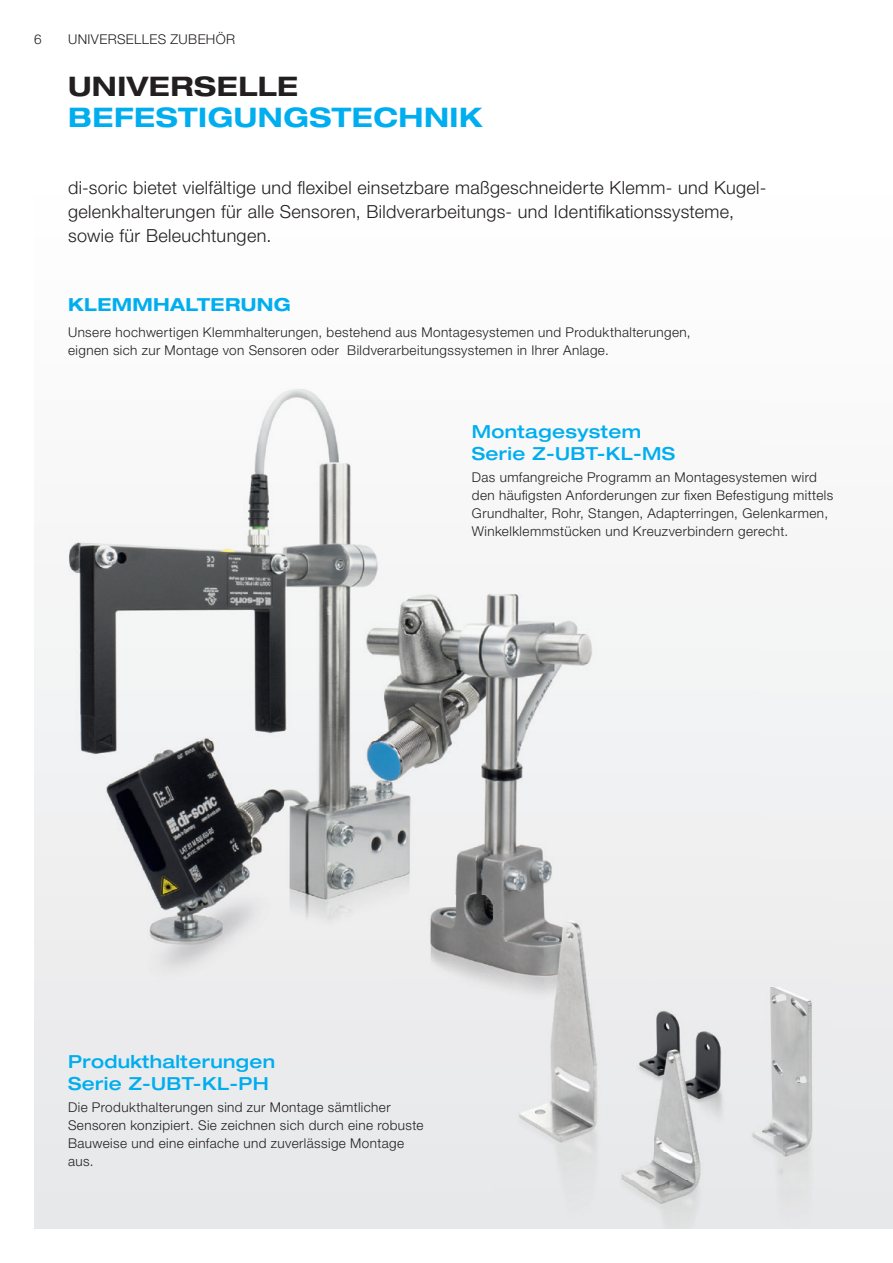
<style>
.page{position:relative;width:893px;height:1263px;background:#fff}
.page>*{position:absolute;margin:0;border:0;box-sizing:border-box;transform-origin:0 0}
.t1{font:700 expanded 27px "Helvetica Neue LTW1 G";letter-spacing:.02em;color:#00aeef}
.t2{font:700 expanded 27px "Helvetica Neue LTW1 G";letter-spacing:.02em;color:#231f20}
.t3{font:300 18px/24px "Helvetica Neue LTW1 G";letter-spacing:.02em;color:#231f20}
.t4{font:500 expanded 18px/21.6px "Helvetica Neue LTW1 G";letter-spacing:.02em;color:#00aeef}
.t5{font:700 expanded 18px "Helvetica Neue LTW1 G";letter-spacing:.02em;color:#00aeef}
.t6{font:300 13.5px/18px "Helvetica Neue LTW1 G";letter-spacing:.03em;color:#231f20}
</style>
<div class="page">
<svg style="left:34px;top:611px;width:859px;height:618px"></svg>
<img style="left:34px;top:388px;width:728px;height:353px">
<img style="left:34px;top:741px;width:364px;height:411px">
<img style="left:398px;top:741px;width:364px;height:154px">
<img style="left:398px;top:895px;width:95px;height:257px">
<img style="left:762px;top:891px;width:70px;height:241px">
<div style="left:493px;top:1152px;width:145px;height:77px;background:#e7e8e9"></div>
<img style="left:638px;top:1132px;width:194px;height:97px">
<img style="left:493px;top:891px;width:269px;height:261px">
<p class="t6" style="left:34px;top:30px;width:9px">6</p>
<p class="t6" style="left:68px;top:30px;width:169px">UNIVERSELLES ZUBEHÖR</p>
<h1 class="t2" style="left:68px;top:68px;width:232px">UNIVERSELLE</h1>
<h1 class="t1" style="left:68px;top:100px;width:416px">BEFESTIGUNGSTECHNIK</h1>
<h2 class="t3" style="left:68px;top:176px;width:700px">di-soric bietet vielfältige und flexibel einsetzbare maßgeschneiderte Klemm- und Kugel&shy;gelenkhalterungen für alle Sensoren, Bildverarbeitungs- und Identifikationssysteme, sowie für Beleuchtungen.</h2>
<h2 class="t5" style="left:68px;top:292px;width:224px">KLEMMHALTERUNG</h2>
<p class="t6" style="left:68px;top:323px;width:624px">Unsere hochwertigen Klemmhalterungen, bestehend aus Montagesystemen und Produkthalterungen, eignen sich zur Montage von Sensoren oder Bildverarbeitungssystemen in Ihrer Anlage.</p>
<h2 class="t4" style="left:472px;top:420px;width:205px">Montagesystem<br>Serie Z-UBT-KL-MS</h2>
<p class="t6" style="left:472px;top:468px;width:363px">Das umfangreiche Programm an Montagesystemen wird den häufigsten Anforderungen zur fixen Befestigung mittels Grundhalter, Rohr, Stangen, Adapterringen, Gelenkarmen, Winkelklemmstücken und Kreuzverbindern gerecht.</p>
<h2 class="t4" style="left:68px;top:1050px;width:209px">Produkthalterungen<br>Serie Z-UBT-KL-PH</h2>
<p class="t6" style="left:68px;top:1098px;width:357px">Die Produkthalterungen sind zur Montage sämtlicher Sensoren konzipiert. Sie zeichnen sich durch eine robuste Bauweise und eine einfache und zuverlässige Montage aus.</p>
</div>
